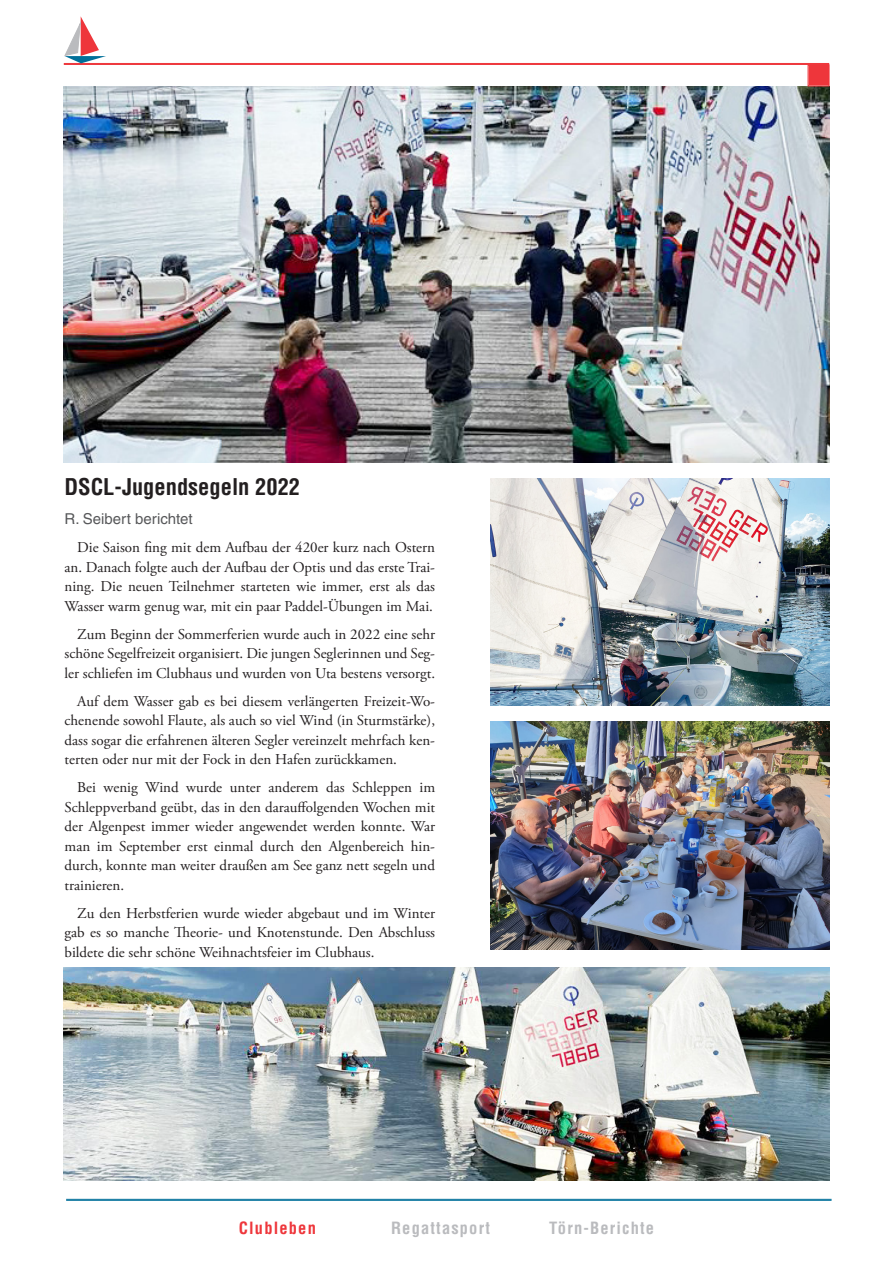
<style>
.page{position:relative;width:893px;height:1263px;background:#fff}
.page>*{position:absolute;margin:0;border:0;box-sizing:border-box;transform-origin:0 0}
.Zwischenüberschrifte{font:700 condensed 22.5px "Helvetica LT Std";color:#231f20}
.Fließtext{font:700 condensed 16.5px "Helvetica LT Std";letter-spacing:.07em;color:#babbbe}
.Fließtext-2{font:700 condensed 16.5px "Helvetica LT Std";letter-spacing:.07em;color:#ee363b}
.Fließtext-3{font:15px/19.5px "Adobe Garamond Pro";color:#231f20;text-align:justify}
.Autorennamen{font:15px "Helvetica LT Std";color:#57585a}
</style>
<div class="page">
<hr style="left:66px;top:1199px;width:765px;height:1px;background:#00709a">
<hr style="left:66px;top:1200px;width:765px;height:1px;background:#00709a">
<img style="left:64px;top:86px;width:765px;height:376px">
<img style="left:490px;top:478px;width:339px;height:228px">
<img style="left:490px;top:722px;width:339px;height:227px">
<img style="left:64px;top:967px;width:765px;height:213px">
<hr style="left:64px;top:63px;width:765px;height:1px;background:#ee363b">
<hr style="left:64px;top:64px;width:765px;height:1px;background:#ee363b">
<svg style="left:64px;top:16px;width:42px;height:47px"></svg>
<svg style="left:808px;top:65px;width:21px;height:21px"></svg>
<div style="left:809px;top:66px;width:19px;height:19px;border:1px solid #ee363b"></div>
<p class="Zwischenüberschrifte" style="left:65px;top:472px;width:237px">DSCL-Jugendsegeln 2022</p>
<p class="Autorennamen" style="left:65px;top:510px;width:130px">R. Seibert berichtet</p>
<p class="Fließtext-3" style="left:65px;top:538px;width:372px;text-indent:13px">Die Saison fing mit dem Aufbau der 420er kurz nach Ostern an. Danach folgte auch der Aufbau der Optis und das erste Trai&shy;ning. Die neuen Teilnehmer starteten wie immer, erst als das Wasser warm genug war, mit ein paar Paddel-Übungen im Mai.</p>
<p class="Fließtext-3" style="left:65px;top:625px;width:372px;text-indent:13px">Zum Beginn der Sommerferien wurde auch in 2022 eine sehr schöne Segelfreizeit organisiert. Die jungen Seglerinnen und Seg&shy;ler schliefen im Clubhaus und wurden von Uta bestens versorgt.</p>
<p class="Fließtext-3" style="left:65px;top:692px;width:372px;text-indent:13px">Auf dem Wasser gab es bei diesem verlängerten Freizeit-Wo&shy;chenende sowohl Flaute, als auch so viel Wind (in Sturmstärke), dass sogar die erfahrenen älteren Segler vereinzelt mehrfach ken&shy;terten oder nur mit der Fock in den Hafen zurückkamen.</p>
<p class="Fließtext-3" style="left:65px;top:778px;width:372px;text-indent:13px">Bei wenig Wind wurde unter anderem das Schleppen im Schleppverband geübt, das in den darauffolgenden Wochen mit der Algenpest immer wieder angewendet werden konnte. War man im September erst einmal durch den Algenbereich hin&shy;durch, konnte man weiter draußen am See ganz nett segeln und trainieren.</p>
<p class="Fließtext-3" style="left:65px;top:904px;width:372px;text-indent:13px">Zu den Herbstferien wurde wieder abgebaut und im Winter gab es so manche Theorie- und Knotenstunde. Den Abschluss bildete die sehr schöne Weihnachtsfeier im Clubhaus.</p>
<p class="Fließtext-2" style="left:239px;top:1217px;width:79px">Clubleben</p>
<p class="Fließtext" style="left:391px;top:1217px;width:100px">Regattasport</p>
<p class="Fließtext" style="left:549px;top:1217px;width:106px">Törn-Berichte</p>
</div>
